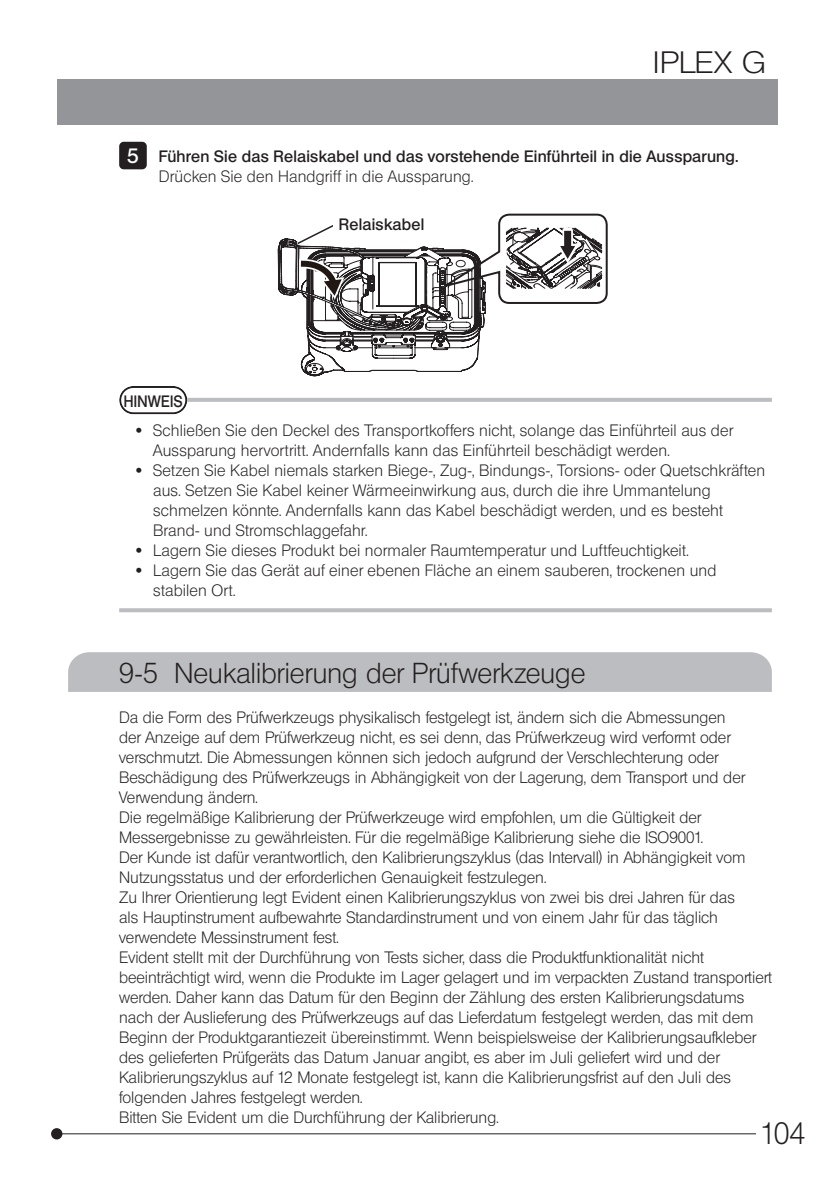
<style>
.page{position:relative;width:840px;height:1191px;background:#fff}
.page>*{position:absolute;margin:0;border:0;box-sizing:border-box;transform-origin:0 0}
.t1{font:30px "Olympus Leicht Normal";color:#231f20;scale:1.1 1}
.t2{font:30px "Olympus Leicht Normal";color:#231f20}
.t3{font:28px "Olympus Leicht Normal";letter-spacing:-.005em;color:#231f20}
.t4{font:20.2px "Olympus Leicht Halbfett";color:#fff}
.t5{font:16px/20px "Olympus Leicht Normal";color:#231f20}
.t6{font:16px "Olympus Leicht Halbfett";letter-spacing:.015em;color:#231f20}
.t7{font:16px "Olympus Leicht Halbfett";letter-spacing:.015em;color:#231f20;scale:.9 1}
.s1{font-family:"Olympus Leicht Halbfett"}
</style>
<div class="page">
<div style="left:51px;top:1128px;width:11px;height:11px;background:#231f20;border-radius:50%"></div>
<hr style="left:57px;top:1133px;width:698px;height:1px;background:#231f20">
<div style="left:57px;top:79px;width:720px;height:46px;background:#939598"></div>
<div style="left:119px;top:142px;width:28px;height:27px;background:#231f20;border-radius:5px"></div>
<svg style="left:277px;top:214px;width:330px;height:162px"></svg>
<hr style="left:187px;top:398px;width:584px;height:4px;background:#bcbdc0">
<svg style="left:119px;top:608px;width:652px;height:4px;background:#c0c1c4"></svg>
<div style="left:119px;top:386px;width:68px;height:28px;border:2px solid #231f20;border-radius:13px"></div>
<div style="left:333px;top:210px;width:161px;height:26px;background:#fff"></div>
<div style="left:68px;top:652px;width:703px;height:40px;background:#bcbdc0"></div>
<h1 class="t1" style="left:652px;top:45px;width:104px">IPLEX G</h1>
<p class="t4" style="left:127px;top:144px;width:13px">5</p>
<p class="t6" style="left:159px;top:147px;width:580px">Führen Sie das Relaiskabel und das vorstehende Einführteil in die Aussparung.</p>
<p class="t5" style="left:159px;top:166px;width:316px">Drücken Sie den Handgriff in die Aussparung.</p>
<p class="t6" style="left:338px;top:215px;width:87px">Relaiskabel</p>
<p class="t6" style="left:369px;top:216px;width:44px">y cabl</p>
<p class="t7" style="left:124px;top:392px;width:66px">HINWEIS</p>
<p class="t5" style="left:136px;top:420px;width:598px"><span class="s1">·</span> Schließen Sie den Deckel des Transportkoffers nicht, solange das Einführteil aus der</p>
<p class="t5" style="left:153px;top:440px;width:518px">Aussparung hervortritt. Andernfalls kann das Einführteil beschädigt werden.</p>
<p class="t5" style="left:136px;top:460px;width:630px"><span class="s1">·</span> Setzen Sie Kabel niemals starken Biege-, Zug-, Bindungs-, Torsions- oder Quetschkräften</p>
<p class="t5" style="left:153px;top:480px;width:558px">aus. Setzen Sie Kabel keiner Wärmeeinwirkung aus, durch die ihre Ummantelung</p>
<p class="t5" style="left:153px;top:500px;width:571px">schmelzen könnte. Andernfalls kann das Kabel beschädigt werden, und es besteht</p>
<p class="t5" style="left:153px;top:520px;width:215px">Brand- und Stromschlaggefahr.</p>
<p class="t5" style="left:136px;top:540px;width:553px"><span class="s1">·</span> Lagern Sie dieses Produkt bei normaler Raumtemperatur und Luftfeuchtigkeit.</p>
<p class="t5" style="left:136px;top:560px;width:581px"><span class="s1">·</span> Lagern Sie das Gerät auf einer ebenen Fläche an einem sauberen, trockenen und</p>
<p class="t5" style="left:153px;top:580px;width:84px">stabilen Ort.</p>
<h2 class="t3" style="left:119px;top:656px;width:467px">9-5 Neukalibrierung der Prüfwerkzeuge</h2>
<p class="t5" style="left:119px;top:707px;width:653px">Da die Form des Prüfwerkzeugs physikalisch festgelegt ist, ändern sich die Abmessungen<br>der Anzeige auf dem Prüfwerkzeug nicht, es sei denn, das Prüfwerkzeug wird verformt oder verschmutzt. Die Abmessungen können sich jedoch aufgrund der Verschlechterung oder Beschädigung des Prüfwerkzeugs in Abhängigkeit von der Lagerung, dem Transport und der Verwendung ändern.<br>Die regelmäßige Kalibrierung der Prüfwerkzeuge wird empfohlen, um die Gültigkeit der Messergebnisse zu gewährleisten. Für die regelmäßige Kalibrierung siehe die ISO9001.<br>Der Kunde ist dafür verantwortlich, den Kalibrierungszyklus (das Intervall) in Abhängigkeit vom Nutzungsstatus und der erforderlichen Genauigkeit festzulegen.<br>Zu Ihrer Orientierung legt Evident einen Kalibrierungszyklus von zwei bis drei Jahren für das<br>als Hauptinstrument aufbewahrte Standardinstrument und von einem Jahr für das täglich verwendete Messinstrument fest.<br>Evident stellt mit der Durchführung von Tests sicher, dass die Produktfunktionalität nicht beeinträchtigt wird, wenn die Produkte im Lager gelagert und im verpackten Zustand transportiert werden. Daher kann das Datum für den Beginn der Zählung des ersten Kalibrierungsdatums nach der Auslieferung des Prüfwerkzeugs auf das Lieferdatum festgelegt werden, das mit dem Beginn der Produktgarantiezeit übereinstimmt. Wenn beispielsweise der Kalibrierungsaufkleber des gelieferten Prüfgeräts das Datum Januar angibt, es aber im Juli geliefert wird und der Kalibrierungszyklus auf 12 Monate festgelegt ist, kann die Kalibrierungsfrist auf den Juli des folgenden Jahres festgelegt werden.<br>Bitten Sie Evident um die Durchführung der Kalibrierung.</p>
<h1 class="t2" style="left:760px;top:1115px;width:46px">104</h1>
</div>
